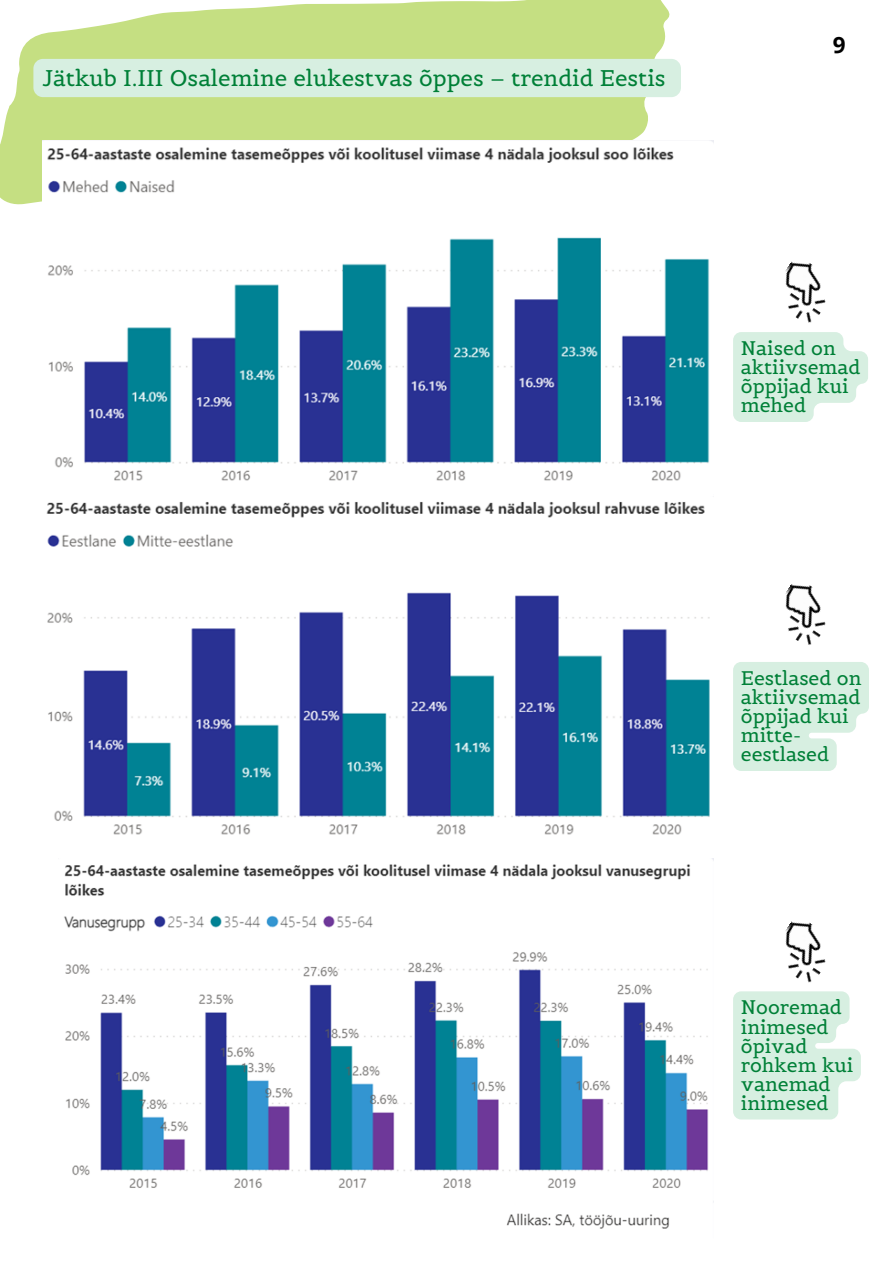
<style>
.page{position:relative;width:893px;height:1264px;background:#fff}
.page>*{position:absolute;margin:0;border:0;box-sizing:border-box;transform-origin:0 0}
.t1{font:22.5px "Belgrano";color:#008037}
.t2{font:700 22.5px "Open Sans";color:#000}
.t3{font:19.5px/19px "Belgrano";color:#008037}
</style>
<div class="page">
<svg style="left:0;top:0;width:670px;height:205px;background:#cce393"></svg>
<img style="left:42px;top:141px;width:671px;height:694px">
<img style="left:64px;top:858px;width:649px;height:371px">
<div style="left:33px;top:59px;width:648px;height:38px;background:#d7efe1;border-radius:10px"></div>
<svg style="left:733px;top:332px;width:135px;height:90px;background:#dcf1e5"></svg>
<svg style="left:733px;top:662px;width:135px;height:109px;background:#dbf0e4"></svg>
<svg style="left:733px;top:991px;width:127px;height:128px;background:#dbf0e4"></svg>
<img style="left:785px;top:261px;width:41px;height:62px">
<img style="left:785px;top:584px;width:41px;height:61px">
<img style="left:785px;top:921px;width:41px;height:62px">
<p class="t1" style="left:42px;top:64px;width:624px">Jätkub I.III Osalemine elukestvas õppes – trendid Eestis</p>
<p class="t2" style="left:832px;top:29px;width:14px">9</p>
<p class="t3" style="left:740px;top:338px;width:121px">Naised on aktiivsemad õppijad kui mehed</p>
<p class="t3" style="left:740px;top:668px;width:122px">Eestlased on aktiivsemad õppijad kui mitte&shy;eestlased</p>
<p class="t3" style="left:740px;top:997px;width:114px">Nooremad inimesed õpivad rohkem kui vanemad inimesed</p>
</div>
